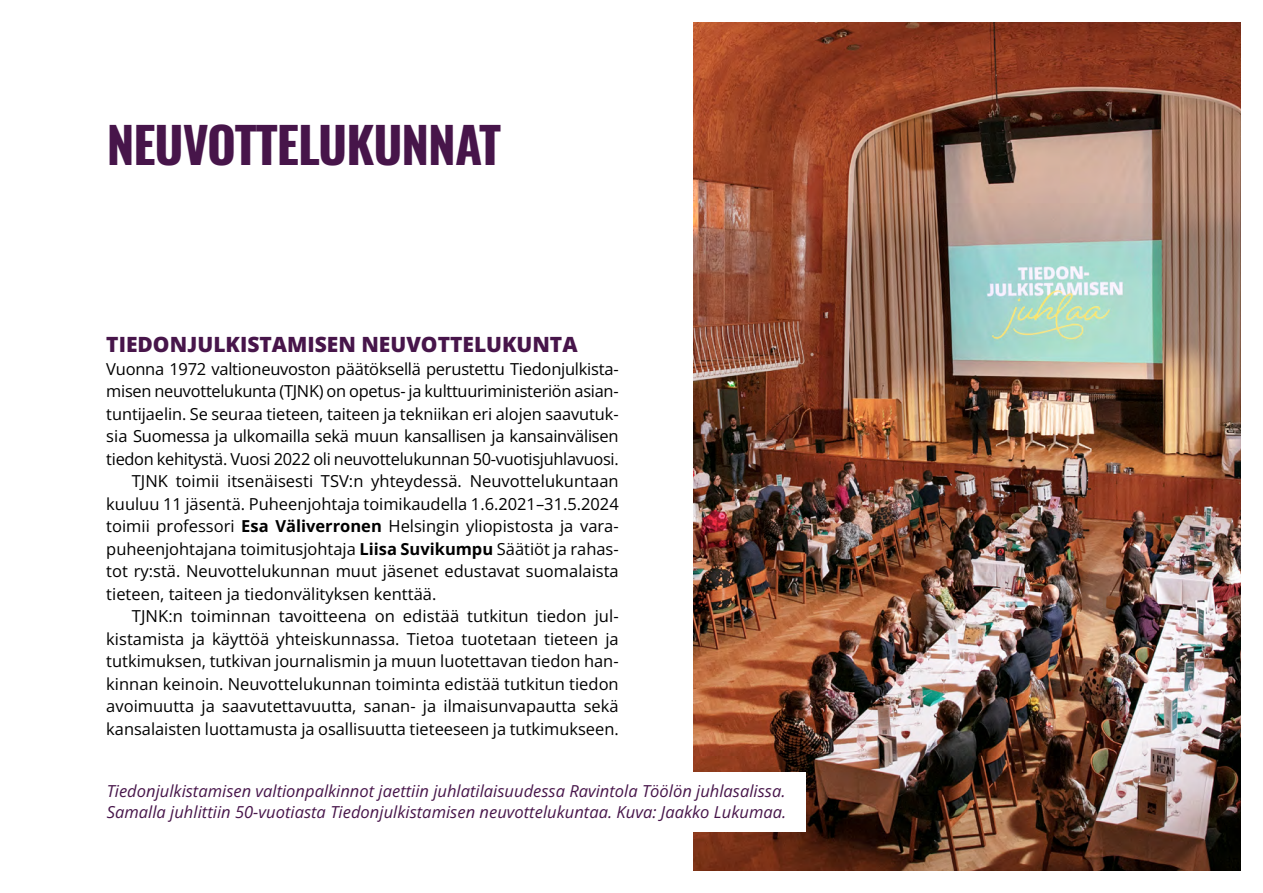
<style>
.page{position:relative;width:1263px;height:893px;background:#fff}
.page>*{position:absolute;margin:0;border:0;box-sizing:border-box;transform-origin:0 0}
.H1_Otsikko_-_1_taso{font:700 49.5px "Oswald";letter-spacing:-.02em;color:#47154a}
.Väliotsikko{font:800 21px "Open Sans";color:#47154a}
.Leipäteksti_SIS{font:16.5px/22.5px "Open Sans";color:#000;text-align:justify}
.P_Leipäteksti{font:16.5px/22.5px "Open Sans";letter-spacing:-.02em;color:#000;text-align:justify}
.t1{font:italic 16.5px/21px "Open Sans";color:#47154a}
.s1{font-weight:700}
</style>
<div class="page">
<img style="left:693px;top:22px;width:548px;height:849px">
<div style="left:160px;top:772px;width:645px;height:59px;background:#fff"></div>
<h1 class="H1_Otsikko_-_1_taso" style="left:107px;top:119px;width:396px">NEUVOTTELUKUNNAT</h1>
<h2 class="Väliotsikko" style="left:106px;top:330px;width:473px">TIEDONJULKISTAMISEN NEUVOTTELUKUNTA</h2>
<p class="P_Leipäteksti" style="left:106px;top:357px;width:514px">Vuonna 1972 valtioneuvoston päätöksellä perustettu Tiedonjulkista&shy;misen neuvottelukunta (TJNK) on opetus- ja kulttuuriministeriön asian&shy;tuntijaelin. Se seuraa tieteen, taiteen ja tekniikan eri alojen saavutuk&shy;sia Suomessa ja ulkomailla sekä muun kansallisen ja kansainvälisen tiedon kehitystä. Vuosi 2022 oli neuvottelukunnan 50-vuotisjuhlavuosi.</p>
<p class="Leipäteksti_SIS" style="left:106px;top:469px;width:514px;text-indent:26px">TJNK toimii itsenäisesti TSV:n yhteydessä. Neuvottelukuntaan kuuluu 11 jäsentä. Puheenjohtaja toimikaudella 1.6.2021–31.5.2024 toimii professori <span class="s1">Esa Väliverronen</span> Helsingin yliopistosta ja vara&shy;puheenjohtajana toimitusjohtaja <span class="s1">Liisa Suvikumpu</span> Säätiöt ja rahas&shy;tot ry:stä. Neuvottelukunnan muut jäsenet edustavat suomalaista tieteen, taiteen ja tiedonvälityksen kenttää.</p>
<p class="Leipäteksti_SIS" style="left:106px;top:604px;width:514px;text-indent:26px">TJNK:n toiminnan tavoitteena on edistää tutkitun tiedon jul&shy;kistamista ja käyttöä yhteiskunnassa. Tietoa tuotetaan tieteen ja tutkimuksen, tutkivan journalismin ja muun luotettavan tiedon han&shy;kinnan keinoin. Neuvottelukunnan toiminta edistää tutkitun tiedon avoimuutta ja saavutettavuutta, sanan- ja ilmaisunvapautta sekä kansalaisten luottamusta ja osallisuutta tieteeseen ja tutkimukseen.</p>
<p class="t1" style="left:107px;top:780px;width:681px">Tiedonjulkistamisen valtionpalkinnot jaettiin juhlatilaisuudessa Ravintola Töölön juhlasalissa.<br>Samalla juhlittiin 50-vuotiasta Tiedonjulkistamisen neuvottelukuntaa. Kuva: Jaakko Lukumaa.</p>
</div>
